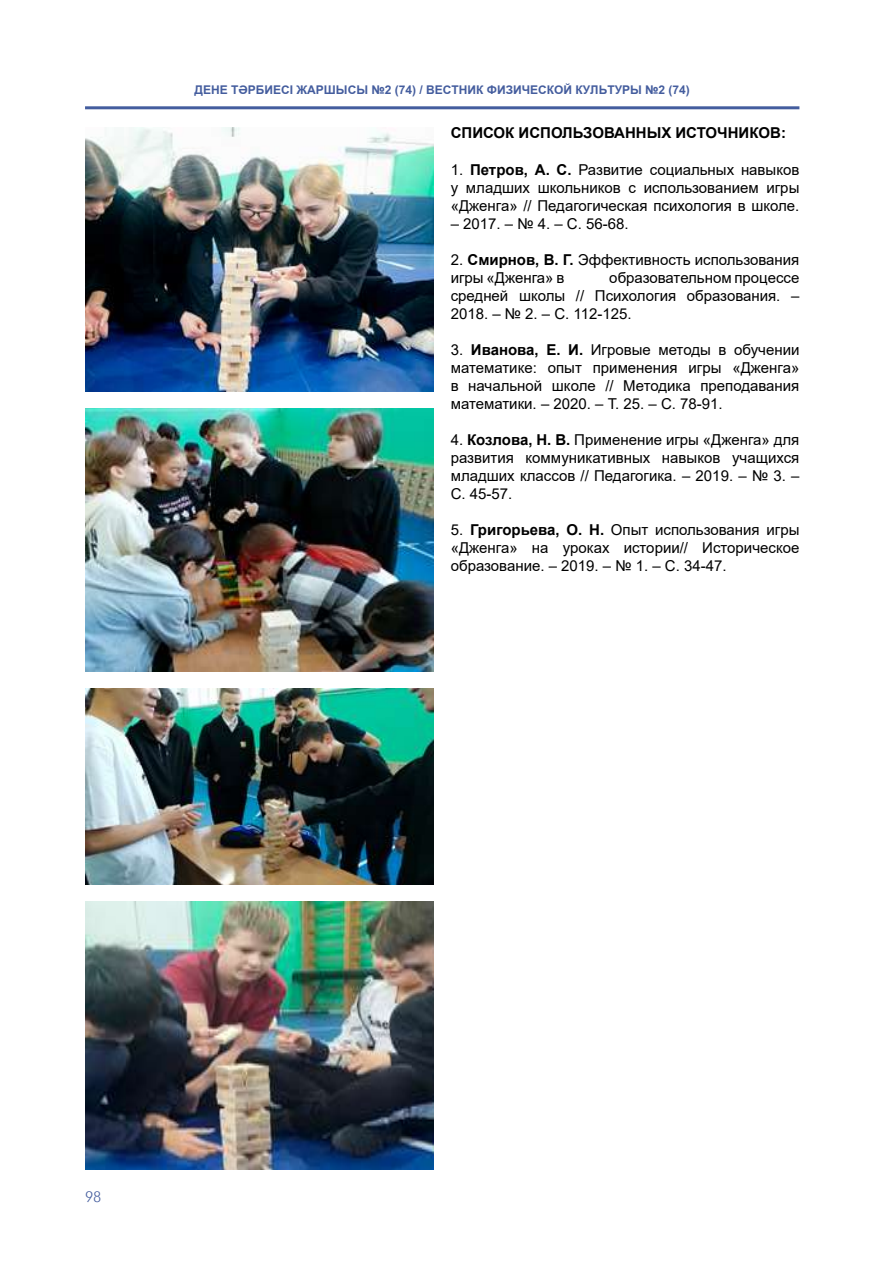
<style>
.page{position:relative;width:893px;height:1263px;background:#fff}
.page>*{position:absolute;margin:0;border:0;box-sizing:border-box;transform-origin:0 0}
.t1{font:15px/18px "Arial";color:#000;text-align:justify}
.t2{font:700 15px "Arial";color:#000}
.t3{font:15px "Futuris.kz";color:#445d9e}
.t4{font:700 12px "KZ Arial";color:#445d9e}
.s1{font-weight:700}
</style>
<div class="page">
<hr style="left:85px;top:106px;width:714px;height:3px;background:#445d9e">
<img style="left:85px;top:128px;width:349px;height:263px">
<img style="left:85px;top:408px;width:349px;height:264px">
<img style="left:85px;top:689px;width:349px;height:195px">
<img style="left:85px;top:901px;width:349px;height:268px">
<p class="t4" style="left:195px;top:81px;width:497px">ДЕНЕ ТӘРБИЕСІ ЖАРШЫСЫ №2 (74) / ВЕСТНИК ФИЗИЧЕСКОЙ КУЛЬТУРЫ №2 (74)</p>
<p class="t2" style="left:451px;top:123px;width:337px">СПИСОК ИСПОЛЬЗОВАННЫХ ИСТОЧНИКОВ:</p>
<p class="t1" style="left:451px;top:160px;width:350px">1. <span class="s1">Петров, А. С.</span> Развитие социальных навыков у младших школьников с использованием игры «Дженга» // Педагогическая психология в школе.</p>
<p class="t1" style="left:451px;top:214px;width:179px">– 2017. – № 4. – С. 56-68.</p>
<p class="t1" style="left:451px;top:250px;width:350px">2. <span class="s1">Смирнов, В. Г.</span> Эффективность использования игры «Дженга» в</p>
<p class="t1" style="left:451px;top:268px;width:350px;text-indent:159px">образовательном процессе средней школы // Психология образования. – 2018. – № 2. – С. 112-125.</p>
<p class="t1" style="left:451px;top:340px;width:350px">3. <span class="s1">Иванова, Е. И.</span> Игровые методы в обучении математике: опыт применения игры «Дженга» в начальной школе // Методика преподавания математики. – 2020. – Т. 25. – С. 78-91.</p>
<p class="t1" style="left:451px;top:430px;width:350px">4. <span class="s1">Козлова, Н. В.</span> Применение игры «Дженга» для развития коммуникативных навыков учащихся младших классов // Педагогика. – 2019. – № 3. – С. 45-57.</p>
<p class="t1" style="left:451px;top:520px;width:350px">5. <span class="s1">Григорьева, О. Н.</span> Опыт использования игры «Дженга» на уроках истории// Историческое образование. – 2019. – № 1. – С. 34-47.</p>
<p class="t3" style="left:85px;top:1189px;width:18px">98</p>
</div>
